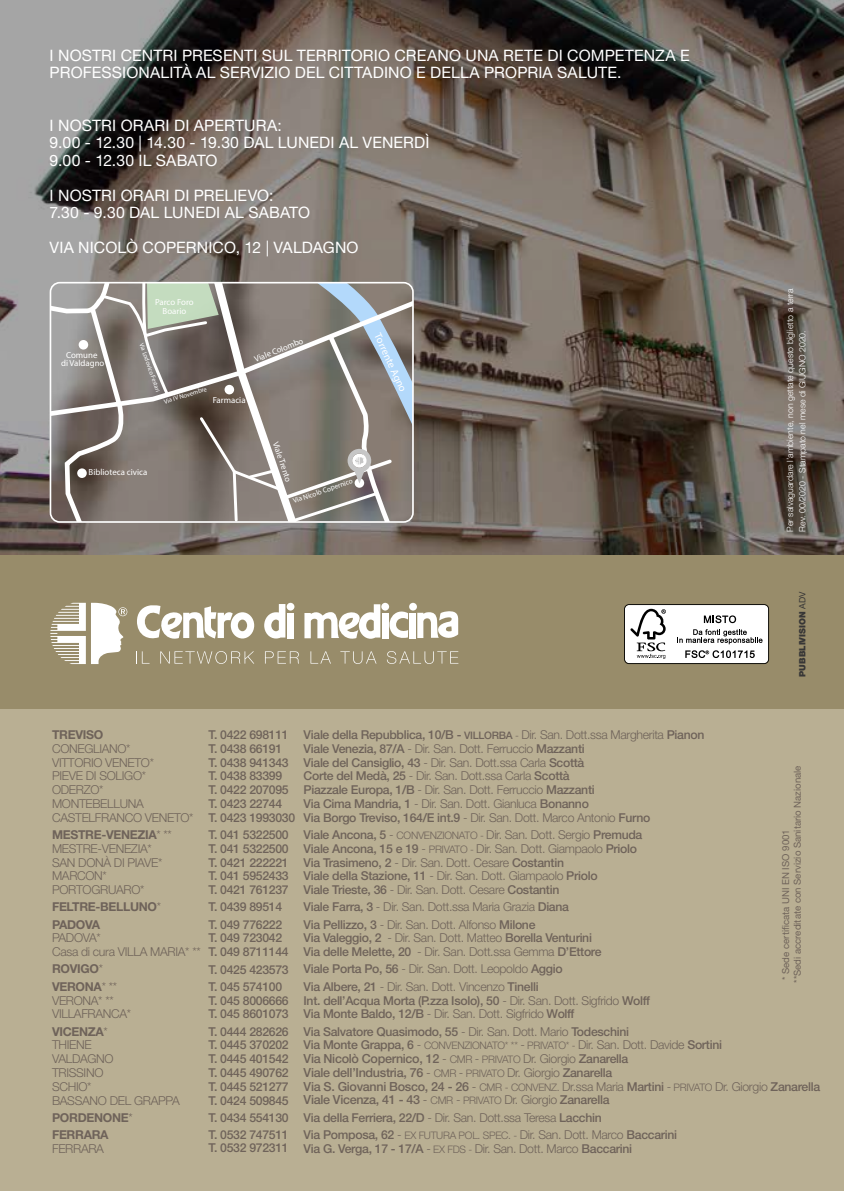
<style>
.page{position:relative;width:844px;height:1191px;background:#fff}
.page>*{position:absolute;margin:0;border:0;box-sizing:border-box;transform-origin:0 0}
.t1{font:15.75px/17.5px "Helvetica Neue LT Std";letter-spacing:.01em;color:#fff}
.t2{font:500 12.6px/13.8px "Helvetica Neue LT Std";letter-spacing:-.025em;color:#6f635a}
.t3{font:500 12.25px/13.8px "Helvetica Neue LT Std";letter-spacing:-.025em;color:#6f635a}
.t4{font:300 12.25px/13.8px "Helvetica Neue LT Std";letter-spacing:-.025em;color:#6f635a}
.t5{font:700 12.25px/17.3px "Helvetica Neue LT Std";letter-spacing:-.025em;color:#6f635a}
.t6{font:10.5px "Myriad Pro";color:#fff}
.t7{font:300 10.33px "Helvetica Neue LT Std";letter-spacing:-.025em;color:#6f635a}
.t8{font:9.62px/11.5px "Helvetica Neue LT Std";color:#6f635a}
.t9{font:300 8.75px/12.2px "Helvetica Neue LT Std";color:#fff}
.t10{font:8.75px/8.8px "Myriad Pro";color:#fff;text-align:center}
.t11{font:900 8.75px "Helvetica Neue LT Std";color:#373636}
.t12{font:8.58px "Myriad Pro";color:#fff}
.t13{font:7.17px "Myriad Pro";color:#fff}
.t14{font:6.48px "Myriad Pro";color:#fff}
.t15{font:6.3px "Myriad Pro";color:#fff}
.s1{font-weight:400}
.s2{font-weight:700}
.s3{font-weight:300}
.s4{font-size:10.33px}
.s5{font-weight:300;font-size:10.33px}
.s6{font-weight:500}
.s7{font-weight:500;font-size:12.25px}
.s8{font-size:12.25px}
.s9{font-weight:300;font-size:10.67px}
.s10{font-weight:300;font-size:12.25px}
</style>
<div class="page">
<svg style="left:0;top:0;width:843px;height:556px;background:#6b625b"></svg>
<svg style="left:50px;top:283px;width:363px;height:239px;background:#8c8782"></svg>
<div style="left:50px;top:282px;width:363px;height:241px;border:2px solid #fff;border-radius:9px"></div>
<div style="left:0;top:709px;width:843px;height:482px;background:#b9af93"></div>
<div style="left:0;top:556px;width:843px;height:153px;background:#988c6a"></div>
<svg style="left:137px;top:605px;width:117px;height:34px"></svg>
<svg style="left:136px;top:651px;width:7px;height:12px"></svg>
<svg style="left:160px;top:651px;width:94px;height:13px"></svg>
<svg style="left:264px;top:604px;width:194px;height:60px"></svg>
<svg style="left:50px;top:603px;width:77px;height:61px"></svg>
<svg style="left:624px;top:604px;width:144px;height:60px;background:#d7d7d7"></svg>
<p class="t1" style="left:50px;top:46px;width:641px">I NOSTRI CENTRI PRESENTI SUL TERRITORIO CREANO UNA RETE DI COMPETENZA E<br>PROFESSIONALITÀ AL SERVIZIO DEL CITTADINO E DELLA PROPRIA SALUTE.</p>
<p class="t1" style="left:50px;top:116px;width:381px">I NOSTRI ORARI DI APERTURA:<br>9.00 - 12.30 | 14.30 - 19.30 DAL LUNEDI AL VENERDÌ<br>9.00 - 12.30 IL SABATO</p>
<p class="t1" style="left:50px;top:186px;width:262px">I NOSTRI ORARI DI PRELIEVO:<br>7.30 - 9.30 DAL LUNEDI AL SABATO</p>
<p class="t1" style="left:50px;top:239px;width:310px">VIA NICOLÒ COPERNICO, 12 | VALDAGNO</p>
<p class="t10" style="left:61px;top:350px;width:45px">Comune<br>di Valdagno</p>
<p class="t10" style="left:155px;top:297px;width:40px">Parco Foro<br>Boario</p>
<p class="t15" style="left:145px;top:342px;width:53px;rotate:71deg">Via Lodovico Festari</p>
<p class="t14" style="left:163px;top:398px;width:46px;rotate:-17deg">Via IV Novembre</p>
<p class="t10" style="left:213px;top:395px;width:34px">Farmacia</p>
<p class="t12" style="left:253px;top:354px;width:53px;rotate:-22deg">Viale Colombo</p>
<p class="t10" style="left:89px;top:468px;width:60px">Biblioteca civica</p>
<p class="t12" style="left:280px;top:440px;width:43px;rotate:71deg">Viale Trento</p>
<p class="t13" style="left:292px;top:497px;width:64px;rotate:-19deg">Via Nicolò Copernico</p>
<p class="t6" style="left:383px;top:331px;width:64px;rotate:65deg">Torrente Agno</p>
<p class="t9" style="left:783px;top:532px;width:245px;rotate:-90deg">Per salvaguardare l’ambiente, non gettate questo biglietto a terra<br>Rev. 00/2020 - Stampato nel mese di GIUGNO 2020.</p>
<p class="t11" style="left:796px;top:676px;width:87px;rotate:-90deg">PUBBLIVISION <span class="s1">ADV</span></p>
<p class="t5" style="left:52px;top:725px;width:53px">TREVISO</p>
<p class="t4" style="left:52px;top:741px;width:143px">CONEGLIANO*<br>VITTORIO VENETO*<br>PIEVE DI SOLIGO*<br>ODERZO*<br>MONTEBELLUNA<br>CASTELFRANCO VENETO*</p>
<p class="t4" style="left:52px;top:827px;width:121px"><span class="s2">MESTRE-VENEZIA</span>* **<br>MESTRE-VENEZIA*<br>SAN DONÀ DI PIAVE*<br>MARCON*<br>PORTOGRUARO*</p>
<p class="t5" style="left:52px;top:898px;width:110px">FELTRE-BELLUNO<span class="s3">*<br></span>PADOVA</p>
<p class="t4" style="left:52px;top:931px;width:150px">PADOVA*<br>Casa di cura VILLA MARIA* **</p>
<p class="t5" style="left:52px;top:960px;width:66px">ROVIGO<span class="s3">*<br></span>VERONA<span class="s3">* **</span></p>
<p class="t4" style="left:52px;top:993px;width:81px">VERONA* **<br>VILLAFRANCA*</p>
<p class="t4" style="left:52px;top:1024px;width:129px"><span class="s2">VICENZA</span>*<br>THIENE<br>VALDAGNO<br>TRISSINO<br>SCHIO*<br>BASSANO DEL GRAPPA</p>
<p class="t5" style="left:52px;top:1108px;width:82px">PORDENONE<span class="s3">*<br></span>FERRARA</p>
<p class="t4" style="left:52px;top:1141px;width:53px">FERRARA</p>
<p class="t3" style="left:208px;top:727px;width:88px">T. 0422 698111<br>T. 0438 66191<br>T. 0438 941343<br>T. 0438 83399<br>T. 0422 207095<br>T. 0423 22744<br>T. 0423 1993030</p>
<p class="t3" style="left:208px;top:827px;width:82px;text-align:justify">T. 041 5322500<br>T. 041 5322500<br>T. 0421 222221<br>T. 041 5952433<br>T. 0421 761237</p>
<p class="t3" style="left:208px;top:898px;width:75px;line-height:17.3px">T. 0439 89514<br>T. 049 776222</p>
<p class="t3" style="left:208px;top:931px;width:82px">T. 049 723042<br>T. 049 8711144</p>
<p class="t3" style="left:208px;top:960px;width:82px;line-height:17.3px">T. 0425 423573<br>T. 045 574100</p>
<p class="t3" style="left:208px;top:993px;width:82px">T. 045 8006666<br>T. 045 8601073</p>
<p class="t3" style="left:208px;top:1024px;width:82px;text-align:justify">T. 0444 282626<br>T. 0445 370202<br>T. 0445 401542<br>T. 0445 490762<br>T. 0445 521277<br>T. 0424 509845</p>
<p class="t3" style="left:208px;top:1108px;width:82px;line-height:17.3px">T. 0434 554130<br>T. 0532 747511</p>
<p class="t3" style="left:208px;top:1140px;width:82px">T. 0532 972311</p>
<p class="t3" style="left:303px;top:727px;width:402px">Viale della Repubblica, 10/B - <span class="s4">VILLORBA</span> <span class="s5">-</span> <span class="s3">Dir. San. Dott.ssa Margherita</span> Pianon Viale Venezia, 87/A <span class="s3">- Dir. San. Dott. Ferruccio</span> Mazzanti<br>Viale del Cansiglio, 43 <span class="s3">- Dir. San. Dott.ssa Carla</span> Scottà<br>Corte del Medà, 25 <span class="s3">- Dir. San. Dott.ssa Carla</span> Scottà<br>Piazzale Europa, 1/B <span class="s3">- Dir. San. Dott. Ferruccio</span> Mazzanti<br>Via Cima Mandria, 1 <span class="s3">- Dir. San. Dott. Gianluca</span> Bonanno<br>Via Borgo Treviso, 164/E int.9 <span class="s3">- Dir. San. Dott. Marco Antonio</span> Furno</p>
<p class="t3" style="left:303px;top:827px;width:340px">Viale Ancona, 5 <span class="s3">-</span> <span class="s5">CONVENZIONATO -</span> <span class="s3">Dir. San. Dott. Sergio</span> Premuda Viale Ancona, 15 e 19 <span class="s3">-</span> <span class="s5">PRIVATO -</span> <span class="s3">Dir. San. Dott. Giampaolo</span> Priolo Via Trasimeno, 2 <span class="s3">- Dir. San. Dott. Cesare</span> Costantin<br>Viale della Stazione, 11 <span class="s3">- Dir. San. Dott. Giampaolo</span> Priolo<br>Viale Trieste, 36 <span class="s3">- Dir. San. Dott. Cesare</span> Costantin</p>
<p class="t4" style="left:303px;top:898px;width:267px;line-height:17.3px"><span class="s6">Viale Farra, 3</span> - Dir. San. Dott.ssa Maria Grazia <span class="s6">Diana<br>Via Pellizzo, 3</span> - Dir. San. Dott. Alfonso <span class="s6">Milone</span></p>
<p class="t3" style="left:303px;top:931px;width:299px">Via Valeggio, 2 <span class="s3">- Dir. San. Dott. Matteo</span> Borella Venturini<br>Via delle Melette, 20 <span class="s3">- Dir. San. Dott.ssa Gemma</span> D’Ettore</p>
<p class="t4" style="left:303px;top:960px;width:260px;line-height:17.3px"><span class="s6">Viale Porta Po, 56</span> - Dir. San. Dott. Leopoldo <span class="s6">Aggio<br>Via Albere, 21</span> - Dir. San. Dott. Vincenzo <span class="s6">Tinelli</span></p>
<p class="t3" style="left:303px;top:993px;width:348px">Int. dell’Acqua Morta (P.zza Isolo), 50 <span class="s3">- Dir. San. Dott. Sigfrido</span> Wolff<br>Via Monte Baldo, 12/B <span class="s3">- Dir. San. Dott. Sigfrido</span> Wolff</p>
<p class="t3" style="left:303px;top:1024px;width:327px">Via Salvatore Quasimodo, 55 <span class="s3">- Dir. San. Dott. Mario</span> Todeschini</p>
<p class="t7" style="left:303px;top:1038px;width:420px"><span class="s7">Via Monte Grappa, 6</span> <span class="s8">-</span> CONVENZIONATO* ** <span class="s8">-</span> PRIVATO* - <span class="s8">Dir. San. Dott. Davide</span> <span class="s7">Sortini</span></p>
<p class="t2" style="left:303px;top:1051px;width:518px">Via Nicolò Copernico, 12 <span class="s3">-</span> <span class="s9">CMR</span> <span class="s10">-</span> <span class="s5">PRIVATO</span> <span class="s10">Dr. Giorgio</span> <span class="s8">Zanarella<br></span>Viale dell’Industria, 76 <span class="s3">-</span> <span class="s9">CMR</span> <span class="s10">-</span> <span class="s5">PRIVATO</span> <span class="s10">Dr. Giorgio</span> <span class="s8">Zanarella<br></span>Via S. Giovanni Bosco, 24 - 26 <span class="s3">-</span> <span class="s9">CMR -</span> <span class="s5">CONVENZ.</span> <span class="s10">Dr.ssa Maria</span> <span class="s8">Martini</span> <span class="s10">-</span> <span class="s5">PRIVATO</span> <span class="s10">Dr. Giorgio</span> <span class="s8">Zanarella </span>Viale Vicenza, 41 - 43 <span class="s3">-</span> <span class="s9">CMR</span> <span class="s10">-</span> <span class="s5">PRIVATO</span> <span class="s10">Dr. Giorgio</span> <span class="s8">Zanarella</span></p>
<p class="t3" style="left:303px;top:1108px;width:375px;line-height:17.3px">Via della Ferriera, 22/D <span class="s3">- Dir. San. Dott.ssa Teresa</span> Lacchin<br>Via Pomposa, 62 <span class="s3">-</span> <span class="s5">EX FUTURA POL. SPEC. -</span> <span class="s3">Dir. San. Dott. Marco</span> Baccarini</p>
<p class="t3" style="left:303px;top:1141px;width:330px">Via G. Verga, 17 - 17/A <span class="s3">-</span> <span class="s5">EX FDS -</span> <span class="s3">Dir. San. Dott. Marco</span> Baccarini</p>
<p class="t8" style="left:779px;top:982px;width:219px;rotate:-90deg">* Sede certificata UNI EN ISO 9001<br>**Sedi accreditate con Servizio Sanitario Nazionale</p>
</div>
